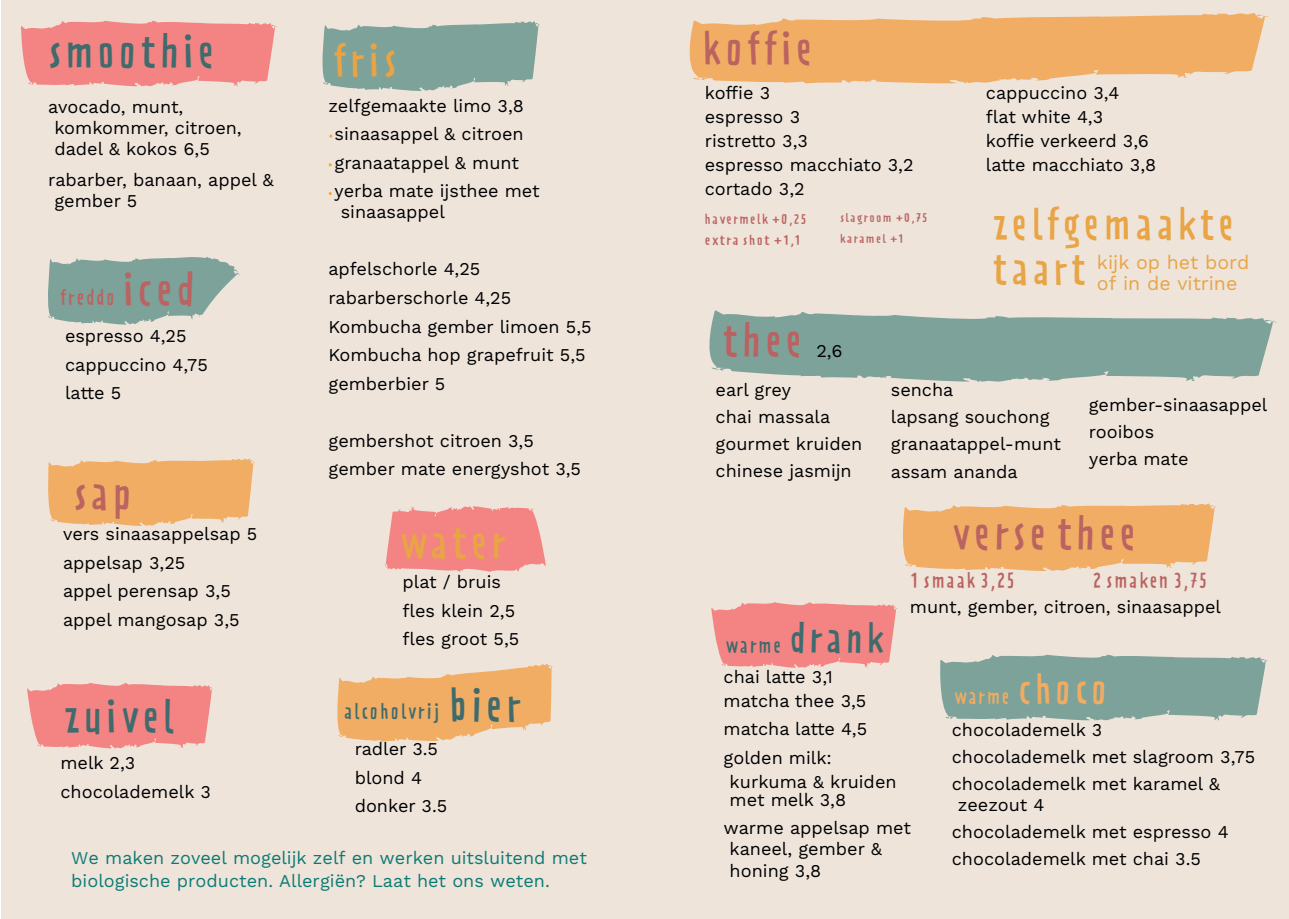
<style>
.page{position:relative;width:1289px;height:919px;background:#fff}
.page>*{position:absolute;margin:0;border:0;box-sizing:border-box;transform-origin:0 0}
.t1{font:45px "Prater Block Fill Pro";color:#ba6361}
.t2{font:45px "Prater Block Fill Pro";color:#406b6d}
.t3{font:45px "Prater Block Fill Pro";color:#e8a445}
.t4{font:45px "Prater Block Fill Pro";color:#ba6161}
.t5{font:43.5px/45px "Prater Block Fill Pro";color:#e8a445}
.t6{font:21px "Prater Block Fill Pro";color:#ba6361}
.t7{font:21px "Prater Block Fill Pro";color:#406b6d}
.t8{font:21px "Prater Block Fill Pro";color:#f1ac63}
.t9{font:19.5px/21px "Work Sans";color:#e8a445}
.t10{font:18px/27px "Work Sans";color:#000001}
.t11{font:18px/28.5px "Work Sans";color:#000002}
.t12{font:18px/22.5px "Work Sans";color:#0d7b75}
.t13{font:13.5px/21px "Prater Block Fill Pro";color:#ba6361;scale:1.11 1}
.t14{font:12px/21px "Prater Block Fill Pro";color:#ba6361;scale:1.18 1}
.s1{font-size:45px}
.s2{font-size:40.5px}
</style>
<div class="page">
<div style="left:1px;top:0;width:1287px;height:918px;background:#eee4da"></div>
<svg style="left:940px;top:654px;width:328px;height:67px;background:#8aaaa2"></svg>
<svg style="left:711px;top:602px;width:186px;height:66px;background:#f2918f"></svg>
<svg style="left:903px;top:503px;width:313px;height:68px;background:#f0b473"></svg>
<svg style="left:709px;top:310px;width:567px;height:72px"></svg>
<svg style="left:689px;top:13px;width:580px;height:71px"></svg>
<svg style="left:337px;top:663px;width:216px;height:79px"></svg>
<svg style="left:384px;top:506px;width:162px;height:66px;background:#f29290"></svg>
<svg style="left:322px;top:21px;width:218px;height:70px;background:#8eaca4"></svg>
<svg style="left:48px;top:257px;width:192px;height:68px"></svg>
<svg style="left:48px;top:458px;width:207px;height:68px;background:#f0b474"></svg>
<svg style="left:27px;top:682px;width:186px;height:67px;background:#f29290"></svg>
<svg style="left:21px;top:21px;width:256px;height:66px;background:#f28f8d"></svg>
<svg style="left:328px;top:192px;width:4px;height:3px"></svg>
<h1 class="t2" style="left:48px;top:20px;width:172px">smoothie</h1>
<p class="t11" style="left:54px;top:97px;width:189px;line-height:21px;text-indent:-6px">avocado, munt, komkommer, citroen, dadel &amp; kokos 6,5</p>
<p class="t11" style="left:54px;top:170px;width:221px;line-height:21px;text-indent:-6px">rabarber, banaan, appel &amp; gember 5</p>
<p class="t6" style="left:60px;top:282px;width:140px">freddo <span class="s1">iced</span></p>
<p class="t11" style="left:65px;top:322px;width:144px">espresso 4,25 cappuccino 4,75 latte 5</p>
<h1 class="t1" style="left:74px;top:462px;width:63px">sap</h1>
<p class="t11" style="left:63px;top:520px;width:196px">vers sinaasappelsap 5 appelsap 3,25<br>appel perensap 3,5 appel mangosap 3,5</p>
<h1 class="t2" style="left:64px;top:685px;width:117px">zuivel</h1>
<p class="t11" style="left:60px;top:749px;width:152px">melk 2,3 chocolademelk 3</p>
<h1 class="t3" style="left:334px;top:29px;width:68px">fris</h1>
<p class="t11" style="left:334px;top:92px;width:207px;text-indent:-6px">zelfgemaakte limo 3,8 sinaasappel &amp; citroen granaatappel &amp; munt yerba mate ĳsthee met</p>
<p class="t11" style="left:341px;top:199px;width:106px">sinaasappel</p>
<p class="t11" style="left:328px;top:256px;width:265px">apfelschorle 4,25 rabarberschorle 4,25<br>Kombucha gember limoen 5,5<br>Kombucha hop grapefruit 5,5 gemberbier 5</p>
<p class="t11" style="left:328px;top:427px;width:254px">gembershot citroen 3,5 gember mate energyshot 3,5</p>
<h1 class="t3" style="left:400px;top:511px;width:111px">water</h1>
<p class="t11" style="left:402px;top:568px;width:118px">plat / bruis fles klein 2,5 fles groot 5,5</p>
<p class="t7" style="left:344px;top:696px;width:182px">alcoholvrij <span class="s1">bier</span></p>
<p class="t11" style="left:355px;top:735px;width:94px">radler 3.5 blond 4 donker 3.5</p>
<p class="t12" style="left:71px;top:847px;width:517px">We maken zoveel mogelijk zelf en werken uitsluitend met biologische producten. Allergiën? Laat het ons weten.</p>
<h1 class="t1" style="left:702px;top:17px;width:115px">koffie</h1>
<p class="t10" style="left:704px;top:82px;width:210px;line-height:24px">koffie 3<br>espresso 3<br>ristretto 3,3<br>espresso macchiato 3,2 cortado 3,2</p>
<p class="t13" style="left:704px;top:208px;width:94px">havermelk +0,25 extra shot +1,1</p>
<p class="t14" style="left:840px;top:206px;width:77px">slagroom +0,75 karamel +1</p>
<p class="t10" style="left:985px;top:81px;width:172px;line-height:24px">cappuccino 3,4<br>flat white 4,3 koffie verkeerd 3,6 latte macchiato 3,8</p>
<h2 class="t5" style="left:993px;top:199px;width:247px">zelfgemaakte taart</h2>
<p class="t9" style="left:1096px;top:253px;width:154px">kijk op het bord of in de vitrine</p>
<h1 class="t4" style="left:723px;top:309px;width:85px">thee</h1>
<p class="t10" style="left:715px;top:377px;width:148px">earl grey<br>chai massala gourmet kruiden chinese jasmĳn</p>
<p class="t11" style="left:816px;top:337px;width:28px">2,6</p>
<p class="t10" style="left:890px;top:377px;width:171px">sencha<br>lapsang souchong granaatappel-munt assam ananda</p>
<p class="t10" style="left:1088px;top:392px;width:180px">gember-sinaasappel rooibos<br>yerba mate</p>
<h1 class="t1" style="left:952px;top:501px;width:190px">verse thee</h1>
<p class="t6" style="left:910px;top:565px;width:107px">1 smaak 3,25</p>
<p class="t6" style="left:1092px;top:565px;width:117px">2 smaken 3,75</p>
<p class="t10" style="left:909px;top:594px;width:313px">munt, gember, citroen, sinaasappel</p>
<p class="t7" style="left:725px;top:631px;width:163px">warme <span class="s2">drank</span></p>
<p class="t10" style="left:723px;top:665px;width:144px;line-height:24px">chai latte 3,1 matcha thee 3,5</p>
<p class="t10" style="left:723px;top:715px;width:145px;line-height:28.5px">matcha latte 4,5 golden milk:</p>
<p class="t10" style="left:729px;top:773px;width:168px;line-height:18px">kurkuma &amp; kruiden met melk 3,8</p>
<p class="t10" style="left:729px;top:818px;width:183px;line-height:21px;text-indent:-6px">warme appelsap met kaneel, gember &amp; honing 3,8</p>
<p class="t8" style="left:954px;top:682px;width:158px">warme <span class="s2">choco</span></p>
<p class="t10" style="left:951px;top:717px;width:305px">chocolademelk 3<br>chocolademelk met slagroom 3,75 chocolademelk met karamel &amp;</p>
<p class="t10" style="left:951px;top:792px;width:278px;text-indent:6px">zeezout 4<br>chocolademelk met espresso 4 chocolademelk met chai 3.5</p>
</div>
